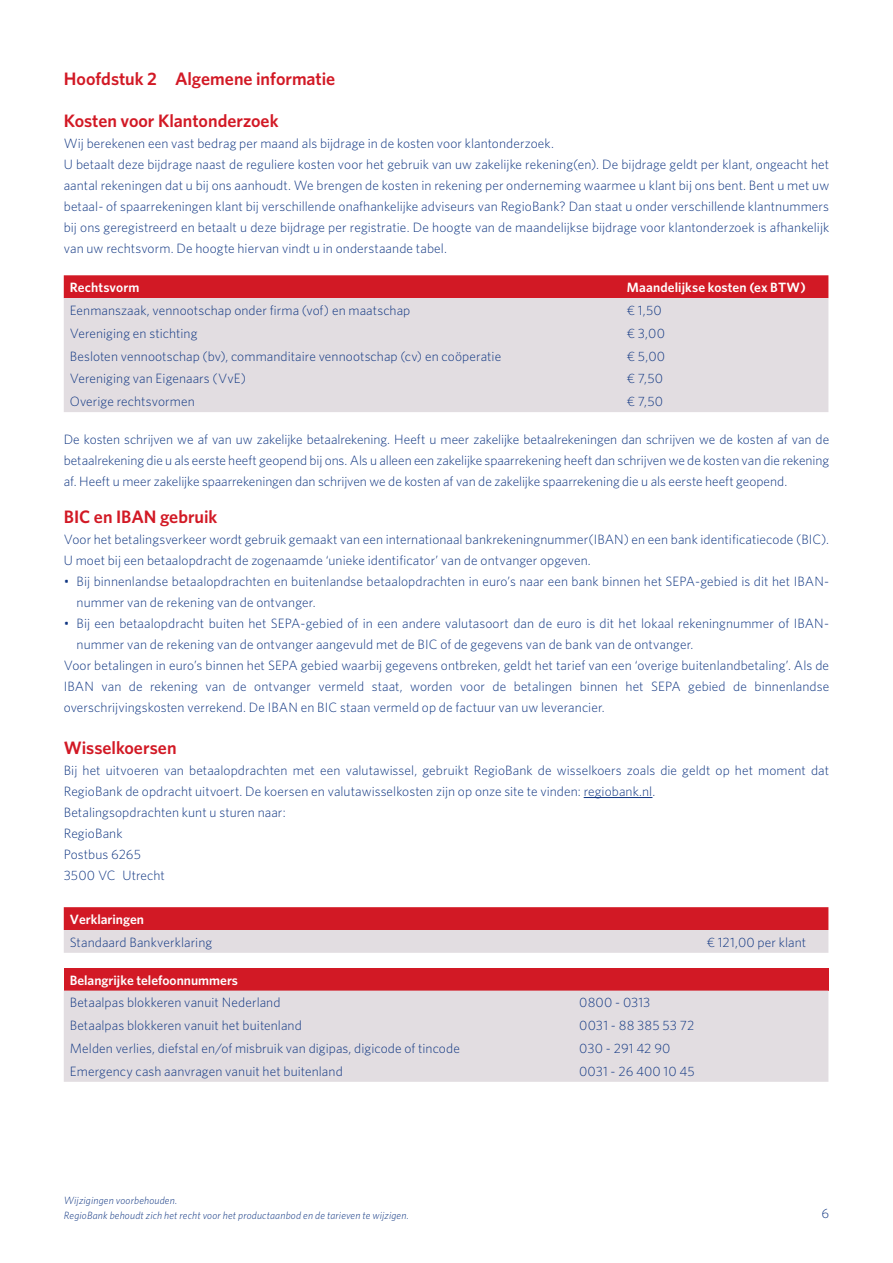
<style>
.page{position:relative;width:893px;height:1263px;background:#fff}
.page>*{position:absolute;margin:0;border:0;box-sizing:border-box;transform-origin:0 0}
.t1{font:600 18px "Whitney";color:#d21925}
.t2{font:300 13.5px/21px "Whitney";letter-spacing:.005em;color:#103682}
.t3{font:600 13.5px "Whitney";color:#fff}
.t4{font:italic 300 10.5px/15px "Whitney";letter-spacing:.015em;color:#103682}
</style>
<div class="page">
<hr style="left:584px;top:797px;width:68px;height:1px;background:#103682">
<div style="left:64px;top:275px;width:764px;height:23px;background:#d21925"></div>
<div style="left:64px;top:298px;width:764px;height:114px;background:#e2dde1"></div>
<svg style="left:64px;top:907px;width:764px;height:46px;background:#da7c83"></svg>
<div style="left:64px;top:968px;width:764px;height:22px;background:#d21925"></div>
<div style="left:64px;top:990px;width:764px;height:92px;background:#e2dde1"></div>
<h1 class="t1" style="left:64px;top:67px;width:273px">Hoofdstuk 2 Algemene informatie</h1>
<h1 class="t1" style="left:64px;top:109px;width:216px">Kosten voor Klantonderzoek</h1>
<p class="t2" style="left:64px;top:132px;width:767px">Wij berekenen een vast bedrag per maand als bijdrage in de kosten voor klantonderzoek.<br>U betaalt deze bijdrage naast de reguliere kosten voor het gebruik van uw zakelijke rekening(en). De bijdrage geldt per klant, ongeacht het aantal rekeningen dat u bij ons aanhoudt. We brengen de kosten in rekening per onderneming waarmee u klant bij ons bent. Bent u met uw betaal- of spaarrekeningen klant bij verschillende onafhankelijke adviseurs van RegioBank? Dan staat u onder verschillende klantnummers bij ons geregistreerd en betaalt u deze bijdrage per registratie. De hoogte van de maandelijkse bijdrage voor klantonderzoek is afhankelijk van uw rechtsvorm. De hoogte hiervan vindt u in onderstaande tabel.</p>
<p class="t3" style="left:70px;top:278px;width:71px">Rechtsvorm</p>
<p class="t3" style="left:627px;top:278px;width:181px">Maandelijkse kosten (ex BTW)</p>
<p class="t2" style="left:70px;top:299px;width:342px">Eenmanszaak, vennootschap onder firma (vof) en maatschap</p>
<p class="t2" style="left:627px;top:299px;width:36px">€ 1,50</p>
<p class="t2" style="left:70px;top:322px;width:129px">Vereniging en stichting</p>
<p class="t2" style="left:627px;top:322px;width:40px">€ 3,00</p>
<p class="t2" style="left:70px;top:345px;width:433px">Besloten vennootschap (bv), commanditaire vennootschap (cv) en coöperatie</p>
<p class="t2" style="left:627px;top:345px;width:40px">€ 5,00</p>
<p class="t2" style="left:70px;top:368px;width:178px">Vereniging van Eigenaars (VvE)</p>
<p class="t2" style="left:627px;top:368px;width:38px">€ 7,50</p>
<p class="t2" style="left:70px;top:390px;width:126px">Overige rechtsvormen</p>
<p class="t2" style="left:627px;top:390px;width:38px">€ 7,50</p>
<p class="t2" style="left:64px;top:428px;width:767px;text-align:justify">De kosten schrijven we af van uw zakelijke betaalrekening. Heeft u meer zakelijke betaalrekeningen dan schrijven we de kosten af van de betaalrekening die u als eerste heeft geopend bij ons. Als u alleen een zakelijke spaarrekening heeft dan schrijven we de kosten van die rekening af. Heeft u meer zakelijke spaarrekeningen dan schrijven we de kosten af van de zakelijke spaarrekening die u als eerste heeft geopend.</p>
<h1 class="t1" style="left:64px;top:505px;width:155px">BIC en IBAN gebruik</h1>
<p class="t2" style="left:64px;top:528px;width:767px">Voor het betalingsverkeer wordt gebruik gemaakt van een internationaal bankrekeningnummer(IBAN) en een bank identificatiecode (BIC).<br>U moet bij een betaalopdracht de zogenaamde ‘unieke identificator’ van de ontvanger opgeven.</p>
<p class="t2" style="left:77px;top:570px;width:754px;text-indent:-13px">• Bij binnenlandse betaalopdrachten en buitenlandse betaalopdrachten in euro’s naar een bank binnen het SEPA-gebied is dit het IBAN&shy;nummer van de rekening van de ontvanger.</p>
<p class="t2" style="left:64px;top:612px;width:767px">• Bij een betaalopdracht buiten het SEPA-gebied of in een andere valutasoort dan de euro is dit het lokaal rekeningnummer of IBAN-</p>
<p class="t2" style="left:77px;top:633px;width:618px">nummer van de rekening van de ontvanger aangevuld met de BIC of de gegevens van de bank van de ontvanger.</p>
<p class="t2" style="left:64px;top:654px;width:767px">Voor betalingen in euro’s binnen het SEPA gebied waarbij gegevens ontbreken, geldt het tarief van een ‘overige buitenlandbetaling’. Als de</p>
<p class="t2" style="left:64px;top:676px;width:767px">IBAN van de rekening van de ontvanger vermeld staat, worden voor de betalingen binnen het SEPA gebied de binnenlandse</p>
<p class="t2" style="left:64px;top:697px;width:542px">overschrijvingskosten verrekend. De IBAN en BIC staan vermeld op de factuur van uw leverancier.</p>
<h1 class="t1" style="left:64px;top:736px;width:114px">Wisselkoersen</h1>
<p class="t2" style="left:64px;top:759px;width:767px">Bij het uitvoeren van betaalopdrachten met een valutawissel, gebruikt RegioBank de wisselkoers zoals die geldt op het moment dat RegioBank de opdracht uitvoert. De koersen en valutawisselkosten zijn op onze site te vinden: regiobank.nl.<br>Betalingsopdrachten kunt u sturen naar:<br>RegioBank<br>Postbus 6265<br>3500 VC Utrecht</p>
<p class="t3" style="left:70px;top:910px;width:76px">Verklaringen</p>
<p class="t2" style="left:70px;top:931px;width:144px">Standaard Bankverklaring</p>
<p class="t2" style="left:707px;top:931px;width:101px">€ 121,00 per klant</p>
<p class="t3" style="left:70px;top:971px;width:170px">Belangrijke telefoonnummers</p>
<p class="t2" style="left:70px;top:992px;width:212px">Betaalpas blokkeren vanuit Nederland</p>
<p class="t2" style="left:579px;top:992px;width:73px">0800 - 0313</p>
<p class="t2" style="left:70px;top:1014px;width:234px">Betaalpas blokkeren vanuit het buitenland</p>
<p class="t2" style="left:579px;top:1014px;width:117px">0031 - 88 385 53 72</p>
<p class="t2" style="left:70px;top:1037px;width:392px">Melden verlies, diefstal en/of misbruik van digipas, digicode of tincode</p>
<p class="t2" style="left:579px;top:1037px;width:93px">030 - 291 42 90</p>
<p class="t2" style="left:70px;top:1060px;width:274px">Emergency cash aanvragen vanuit het buitenland</p>
<p class="t2" style="left:579px;top:1060px;width:117px">0031 - 26 400 10 45</p>
<p class="t4" style="left:64px;top:1192px;width:347px">Wijzigingen voorbehouden.<br>RegioBank behoudt zich het recht voor het productaanbod en de tarieven te wijzigen.</p>
<p class="t2" style="left:821px;top:1203px;width:9px">6</p>
</div>
